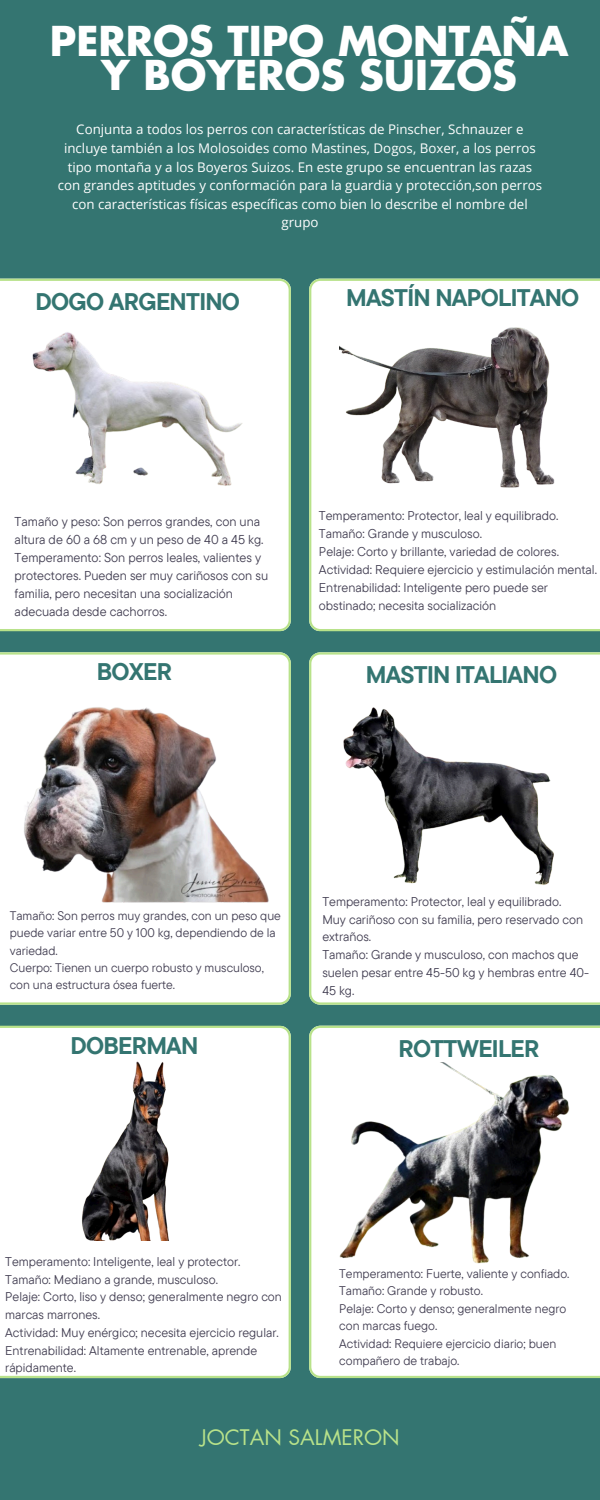
<style>
.page{position:relative;width:600px;height:1500px;background:#347571}
.page>*{position:absolute;margin:0;border:0;box-sizing:border-box;transform-origin:0 0}
.t1{font:700 40.2px/33.9px "Futura LT Pro";color:#fff;text-align:center}
.t2{font:700 24px "TT Commons Pro";letter-spacing:-.03em;color:#347571}
.t3{font:21px "Futura LT Pro";color:#b8e28a}
.t4{font:13.3px "Open Sans";color:#fff}
.t5{font:12.8px/18px "TT Commons Pro";color:#3e3a4e}
.t6{font:12.7px/17.8px "TT Commons Pro";color:#3e3a4e}
.t7{font:12.6px/17.7px "TT Commons Pro";color:#3e3a4e}
.t8{font:12.5px/17.5px "TT Commons Pro";color:#3e3a4e}
.t9{font:12.4px/17.3px "TT Commons Pro";color:#3e3a4e}
</style>
<div class="page">
<div style="left:0;top:279px;width:291px;height:352px;background:#fff"></div>
<div style="left:0;top:652px;width:291px;height:353px;background:#fff"></div>
<div style="left:0;top:1026px;width:291px;height:352px;background:#fff"></div>
<div style="left:309px;top:279px;width:291px;height:352px;background:#fff"></div>
<div style="left:309px;top:652px;width:291px;height:353px;background:#fff"></div>
<div style="left:309px;top:1026px;width:291px;height:352px;background:#fff"></div>
<img style="left:20px;top:691px;width:255px;height:212px">
<img style="left:27px;top:327px;width:219px;height:167px">
<img style="left:339px;top:324px;width:222px;height:168px">
<img style="left:329px;top:1062px;width:271px;height:204px">
<img style="left:326px;top:701px;width:249px;height:193px">
<img style="left:71px;top:1045px;width:120px;height:195px">
<h2 class="t1" style="left:50px;top:26px;width:520px">PERROS TIPO MONTAÑA<br>Y BOYEROS SUIZOS</h2>
<p class="t4" style="left:76px;top:120px;width:449px">Conjunta a todos los perros con características de Pinscher, Schnauzer e</p>
<p class="t4" style="left:64px;top:139px;width:473px">incluye también a los Molosoides como Mastines, Dogos, Boxer, a los perros</p>
<p class="t4" style="left:68px;top:157px;width:466px">tipo montaña y a los Boyeros Suizos. En este grupo se encuentran las razas</p>
<p class="t4" style="left:58px;top:176px;width:486px">con grandes aptitudes y conformación para la guardia y protección,son perros</p>
<p class="t4" style="left:72px;top:195px;width:457px">con características físicas específicas como bien lo describe el nombre del</p>
<h3 class="t4" style="left:281px;top:213px;width:39px">grupo</h3>
<p class="t2" style="left:36px;top:286px;width:206px">DOGO ARGENTINO</p>
<h2 class="t2" style="left:346px;top:282px;width:235px">MASTÍN NAPOLITANO</h2>
<p class="t5" style="left:15px;top:512px;width:250px">Tamaño y peso: Son perros grandes, con una altura de 60 a 68 cm y un peso de 40 a 45 kg.</p>
<p class="t5" style="left:15px;top:548px;width:255px">Temperamento: Son perros leales, valientes y protectores. Pueden ser muy cariñosos con su familia, pero necesitan una socialización adecuada desde cachorros.</p>
<p class="t2" style="left:97px;top:656px;width:77px">BOXER</p>
<p class="t6" style="left:319px;top:507px;width:241px">Temperamento: Protector, leal y equilibrado.</p>
<p class="t6" style="left:319px;top:525px;width:165px">Tamaño: Grande y musculoso.</p>
<p class="t6" style="left:319px;top:542px;width:242px">Pelaje: Corto y brillante, variedad de colores.</p>
<p class="t6" style="left:319px;top:560px;width:280px">Actividad: Requiere ejercicio y estimulación mental.</p>
<h2 class="t6" style="left:319px;top:578px;width:231px">Entrenabilidad: Inteligente pero puede ser obstinado; necesita socialización</h2>
<p class="t2" style="left:366px;top:659px;width:193px">MASTIN ITALIANO</p>
<p class="t9" style="left:10px;top:907px;width:273px">Tamaño: Son perros muy grandes, con un peso que puede variar entre 50 y 100 kg, dependiendo de la variedad.</p>
<p class="t9" style="left:10px;top:959px;width:256px">Cuerpo: Tienen un cuerpo robusto y musculoso, con una estructura ósea fuerte.</p>
<p class="t2" style="left:71px;top:1030px;width:129px">DOBERMAN</p>
<p class="t6" style="left:322px;top:892px;width:241px">Temperamento: Protector, leal y equilibrado.</p>
<p class="t6" style="left:322px;top:910px;width:262px">Muy cariñoso con su familia, pero reservado con extraños.</p>
<p class="t6" style="left:322px;top:945px;width:268px">Tamaño: Grande y musculoso, con machos que suelen pesar entre 45-50 kg y hembras entre 40-<br>45 kg.</p>
<p class="t2" style="left:399px;top:1033px;width:142px">ROTTWEILER</p>
<h2 class="t7" style="left:5px;top:1252px;width:237px">Temperamento: Inteligente, leal y protector.</h2>
<p class="t7" style="left:5px;top:1270px;width:214px">Tamaño: Mediano a grande, musculoso.</p>
<p class="t7" style="left:5px;top:1288px;width:278px">Pelaje: Corto, liso y denso; generalmente negro con marcas marrones.</p>
<p class="t7" style="left:5px;top:1323px;width:275px">Actividad: Muy enérgico; necesita ejercicio regular.</p>
<h2 class="t7" style="left:5px;top:1341px;width:253px">Entrenabilidad: Altamente entrenable, aprende rápidamente.</h2>
<p class="t8" style="left:339px;top:1264px;width:232px">Temperamento: Fuerte, valiente y confiado.</p>
<p class="t8" style="left:339px;top:1282px;width:145px">Tamaño: Grande y robusto.</p>
<p class="t8" style="left:339px;top:1299px;width:229px">Pelaje: Corto y denso; generalmente negro con marcas fuego.</p>
<h2 class="t8" style="left:339px;top:1334px;width:219px">Actividad: Requiere ejercicio diario; buen compañero de trabajo.</h2>
<p class="t3" style="left:200px;top:1428px;width:201px">JOCTAN SALMERON</p>
</div>
